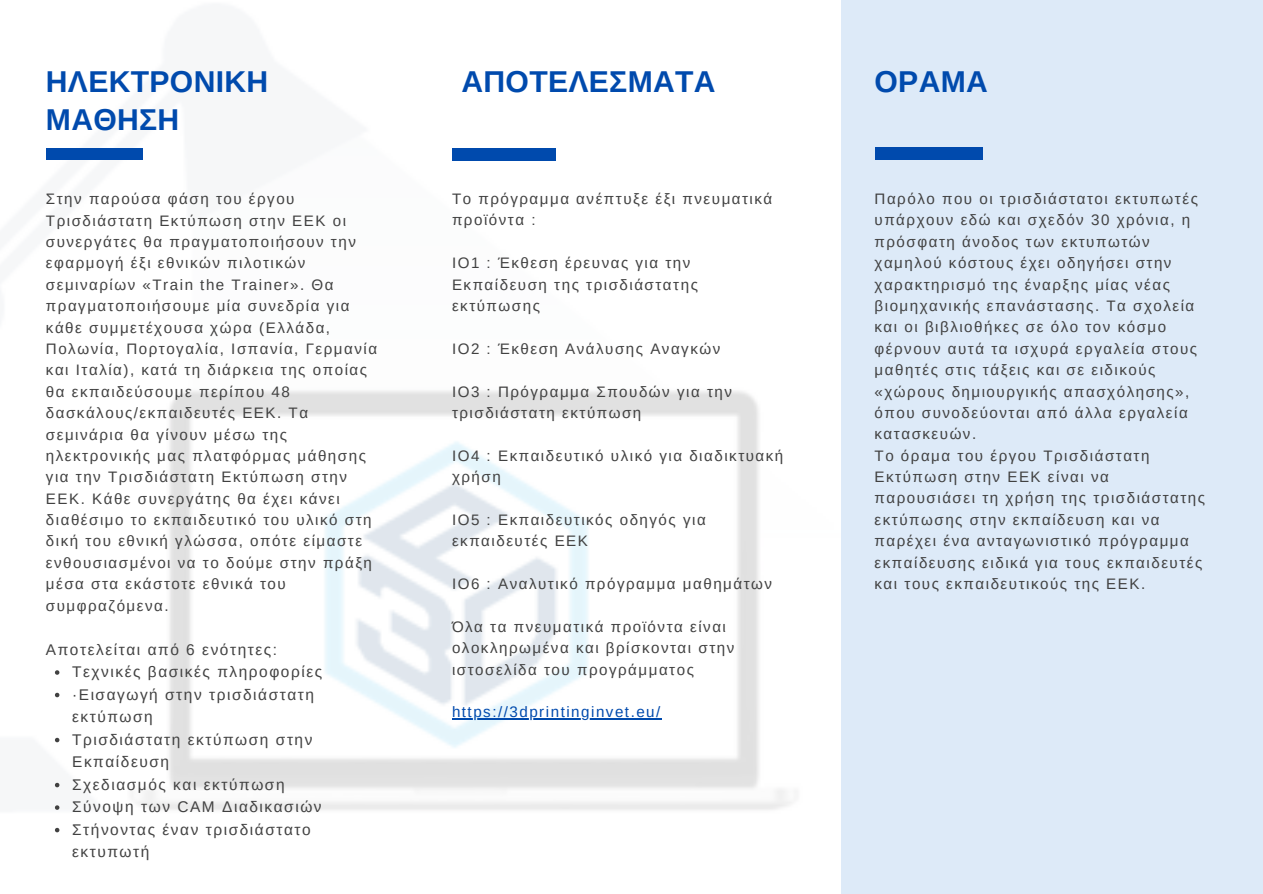
<style>
.page{position:relative;width:1263px;height:894px;background:#fff}
.page>*{position:absolute;margin:0;border:0;box-sizing:border-box;transform-origin:0 0}
.t1{font:700 30.15px/37px "Arimo";letter-spacing:.01em;color:#004aad}
.t2{font:15.45px/22.5px "Arimo";letter-spacing:.1em;color:#414141}
.t3{font:15.15px/21.3px "Arimo";letter-spacing:.1em;color:#414141}
.t4{font:15.15px "Arimo";letter-spacing:.1em;color:#004aad}
</style>
<div class="page">
<div style="left:841px;top:0;width:421px;height:893px;background:#ddeaf8"></div>
<img style="left:46px;top:148px;width:746px;height:685px">
<hr style="left:452px;top:718px;width:210px;height:1px;background:#004aad">
<div style="left:452px;top:148px;width:103px;height:12px;background:#004aad"></div>
<svg style="left:55px;top:670px;width:4px;height:4px"></svg>
<svg style="left:55px;top:692px;width:4px;height:5px"></svg>
<svg style="left:55px;top:737px;width:4px;height:5px"></svg>
<svg style="left:55px;top:782px;width:4px;height:5px"></svg>
<svg style="left:55px;top:805px;width:4px;height:4px"></svg>
<svg style="left:55px;top:827px;width:4px;height:5px"></svg>
<div style="left:46px;top:149px;width:97px;height:11px;background:#004aad"></div>
<div style="left:875px;top:147px;width:107px;height:13px;background:#004aad"></div>
<p class="t1" style="left:46px;top:63px;width:224px">ΗΛΕΚΤΡΟΝΙΚΗ<br>ΜΑΘΗΣΗ</p>
<p class="t3" style="left:46px;top:188px;width:333px">Στην παρούσα φάση του έργου Τρισδιάστατη Εκτύπωση στην ΕΕΚ οι συνεργάτες θα πραγματοποιήσουν την εφαρμογή έξι εθνικών πιλοτικών σεμιναρίων «Train the Trainer». Θα πραγματοποιήσουμε μία συνεδρία για κάθε συμμετέχουσα χώρα (Ελλάδα, Πολωνία, Πορτογαλία, Ισπανία, Γερμανία και Ιταλία), κατά τη διάρκεια της οποίας θα εκπαιδεύσουμε περίπου 48 δασκάλους/εκπαιδευτές ΕΕΚ. Τα σεμινάρια θα γίνουν μέσω της ηλεκτρονικής μας πλατφόρμας μάθησης για την Τρισδιάστατη Εκτύπωση στην ΕΕΚ. Κάθε συνεργάτης θα έχει κάνει διαθέσιμο το εκπαιδευτικό του υλικό στη δική του εθνική γλώσσα, οπότε είμαστε ενθουσιασμένοι να το δούμε στην πράξη μέσα στα εκάστοτε εθνικά του συμφραζόμενα.</p>
<p class="t2" style="left:46px;top:637px;width:233px">Αποτελείται από 6 ενότητες:</p>
<p class="t2" style="left:72px;top:660px;width:251px">Τεχνικές βασικές πληροφορίες</p>
<p class="t2" style="left:72px;top:682px;width:243px">·Εισαγωγή στην τρισδιάστατη εκτύπωση</p>
<p class="t2" style="left:72px;top:727px;width:242px">Τρισδιάστατη εκτύπωση στην<br>Εκπαίδευση</p>
<p class="t2" style="left:72px;top:772px;width:214px">Σχεδιασμός και εκτύπωση</p>
<p class="t2" style="left:72px;top:795px;width:251px">Σύνοψη των CAM Διαδικασιών</p>
<p class="t2" style="left:72px;top:817px;width:240px">Στήνοντας έναν τρισδιάστατο εκτυπωτή</p>
<p class="t1" style="left:461px;top:63px;width:256px">ΑΠΟΤΕΛΕΣΜΑΤΑ</p>
<p class="t3" style="left:452px;top:188px;width:322px">Το πρόγραμμα ανέπτυξε έξι πνευματικά προϊόντα :</p>
<p class="t3" style="left:452px;top:252px;width:247px">ΙΟ1 : Έκθεση έρευνας για την<br>Εκπαίδευση της τρισδιάστατης εκτύπωσης</p>
<p class="t3" style="left:452px;top:338px;width:270px">ΙΟ2 : Έκθεση Ανάλυσης Αναγκών</p>
<p class="t3" style="left:452px;top:380px;width:282px">ΙΟ3 : Πρόγραμμα Σπουδών για την τρισδιάστατη εκτύπωση</p>
<p class="t3" style="left:452px;top:444px;width:333px">ΙΟ4 : Εκπαιδευτικό υλικό για διαδικτυακή χρήση</p>
<p class="t3" style="left:452px;top:509px;width:255px">ΙΟ5 : Εκπαιδευτικός οδηγός για εκπαιδευτές ΕΕΚ</p>
<p class="t3" style="left:452px;top:573px;width:322px">ΙΟ6 : Αναλυτικό πρόγραμμα μαθημάτων</p>
<p class="t3" style="left:452px;top:615px;width:284px">Όλα τα πνευματικά προϊόντα είναι ολοκληρωμένα και βρίσκονται στην ιστοσελίδα του προγράμματος</p>
<p class="t4" style="left:452px;top:703px;width:210px">https://3dprintinginvet.eu/</p>
<p class="t1" style="left:875px;top:63px;width:115px">ΟΡΑΜΑ</p>
<p class="t3" style="left:875px;top:188px;width:325px">Παρόλο που οι τρισδιάστατοι εκτυπωτές υπάρχουν εδώ και σχεδόν 30 χρόνια, η πρόσφατη άνοδος των εκτυπωτών χαμηλού κόστους έχει οδηγήσει στην χαρακτηρισμό της έναρξης μίας νέας βιομηχανικής επανάστασης. Τα σχολεία και οι βιβλιοθήκες σε όλο τον κόσμο φέρνουν αυτά τα ισχυρά εργαλεία στους μαθητές στις τάξεις και σε ειδικούς «χώρους δημιουργικής απασχόλησης», όπου συνοδεύονται από άλλα εργαλεία κατασκευών.</p>
<p class="t3" style="left:875px;top:444px;width:332px">Το όραμα του έργου Τρισδιάστατη Εκτύπωση στην ΕΕΚ είναι να παρουσιάσει τη χρήση της τρισδιάστατης εκτύπωσης στην εκπαίδευση και να παρέχει ένα ανταγωνιστικό πρόγραμμα εκπαίδευσης ειδικά για τους εκπαιδευτές και τους εκπαιδευτικούς της ΕΕΚ.</p>
</div>
